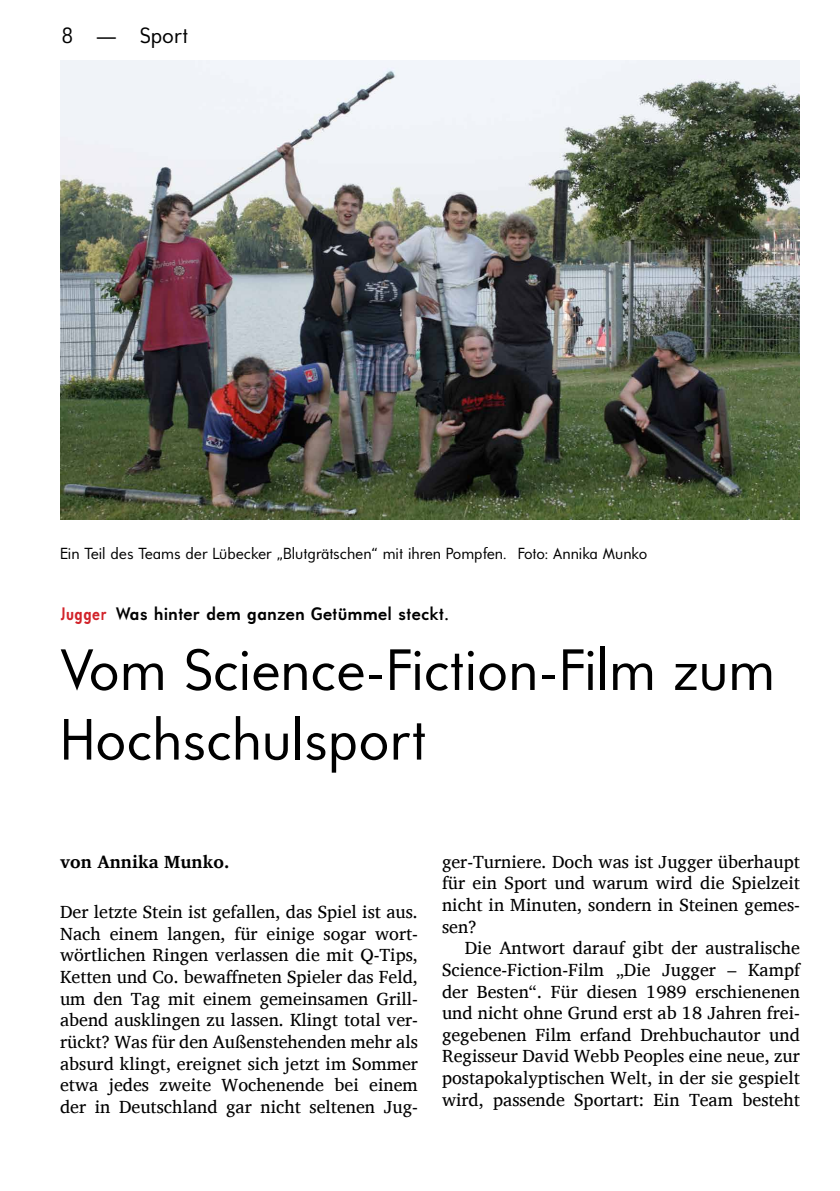
<style>
.page{position:relative;width:840px;height:1191px;background:#fff}
.page>*{position:absolute;margin:0;border:0;box-sizing:border-box;transform-origin:0 0}
.t1{font:58px/69.6px "Universalis ADF Std";color:#000}
.t2{font:22px "Universalis ADF Std";color:#000}
.t3{font:18px/21.6px "Charis SIL Compact";color:#000;text-align:justify}
.t4{font:700 18px "Universalis ADF Std";color:#000}
.t5{font:700 18px "Charis SIL Compact";color:#000}
.t6{font:16px "Universalis ADF Std";color:#000}
.s1{font-stretch:condensed;color:#d2232a}
</style>
<div class="page">
<img style="left:60px;top:60px;width:739px;height:460px">
<p class="t2" style="left:61px;top:22px;width:129px">8 — Sport</p>
<p class="t6" style="left:60px;top:543px;width:588px">Ein Teil des Teams der Lübecker „Blutgrätschen“ mit ihren Pompfen. Foto: Annika Munko</p>
<p class="t4" style="left:60px;top:603px;width:390px"><span class="s1">Jugger</span> Was hinter dem ganzen Getümmel steckt.</p>
<h1 class="t1" style="left:60px;top:634px;width:716px">Vom Science-Fiction-Film zum<br>Hochschulsport</h1>
<p class="t5" style="left:60px;top:851px;width:171px">von Annika Munko.</p>
<p class="t3" style="left:60px;top:901px;width:359px">Der letzte Stein ist gefallen, das Spiel ist aus.<br>Nach einem langen, für einige sogar wort&shy;wörtlichen Ringen verlassen die mit Q-Tips, Ketten und Co. bewaffneten Spieler das Feld, um den Tag mit einem gemeinsamen Grill&shy;abend ausklingen zu lassen. Klingt total ver&shy;rückt? Was für den Außenstehenden mehr als absurd klingt, ereignet sich jetzt im Sommer etwa jedes zweite Wochenende bei einem der in Deutschland gar nicht seltenen Jug-</p>
<p class="t3" style="left:442px;top:851px;width:359px">ger-Turniere. Doch was ist Jugger überhaupt für ein Sport und warum wird die Spielzeit nicht in Minuten, sondern in Steinen gemes&shy;sen?</p>
<p class="t3" style="left:442px;top:937px;width:359px;text-indent:23px">Die Antwort darauf gibt der australische Science-Fiction-Film „Die Jugger – Kampf der Besten“. Für diesen 1989 erschienenen und nicht ohne Grund erst ab 18 Jahren frei&shy;gegebenen Film erfand Drehbuchautor und Regisseur David Webb Peoples eine neue, zur postapokalyptischen Welt, in der sie gespielt wird, passende Sportart: Ein Team besteht</p>
</div>
